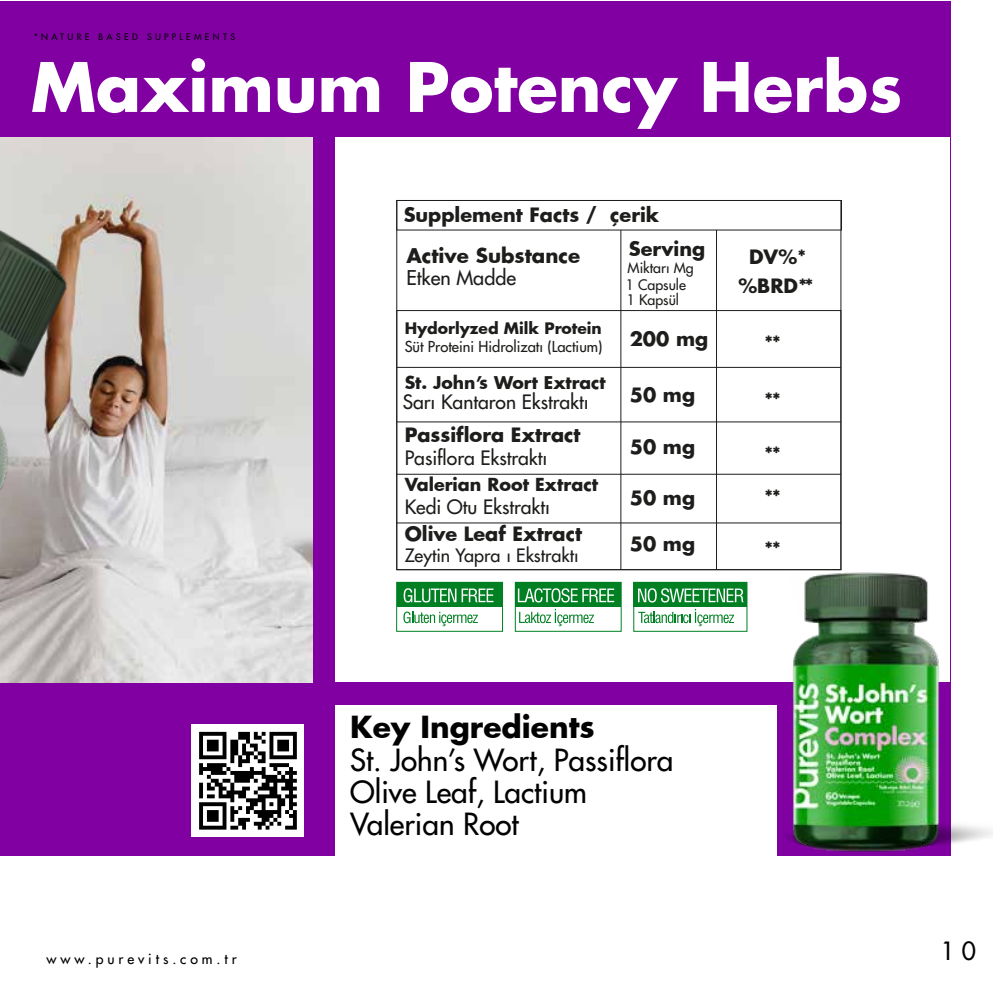
<style>
.page{position:relative;width:993px;height:993px;background:#fff}
.page>*{position:absolute;margin:0;border:0;box-sizing:border-box;transform-origin:0 0}
.t1{font:700 66.15px "Futura";color:#fff}
.t2{font:29.75px/32.2px "Futura";color:#020202}
.t3{font:700 29.75px "Futura";color:#020202}
.t4{font:24.5px "Futura";color:#000}
.t5{font:700 19.78px "Futura";color:#1d1d1b}
.t6{font:19.78px "Futura";color:#1d1d1b}
.t7{font:700 19.25px "Futura";color:#1d1d1b}
.t8{font:19.25px "Futura";color:#1d1d1b}
.t9{font:18.03px "Futura";color:#1d1d1b}
.t10{font:700 17.5px "Futura";color:#1d1d1b}
.t11{font:700 17.15px "Futura";color:#1d1d1b}
.t12{font:700 15.4px "Futura";color:#1d1d1b}
.t13{font:14.7px "Futura";color:#1d1d1b}
.t14{font:14.17px/17.5px "Futura";color:#1d1d1b}
.t15{font:14px "Futura";letter-spacing:.28em;color:#000}
.t16{font:8.75px "Futura";letter-spacing:.38em;color:#000}
</style>
<div class="page">
<div style="left:0;top:1px;width:949px;height:854px;background:#8000a2"></div>
<div style="left:335px;top:137px;width:614px;height:545px;background:#fff"></div>
<div style="left:335px;top:704px;width:441px;height:151px;background:#fff"></div>
<div style="left:396px;top:310px;width:444px;height:259px;border:1px solid #1d1d1b"></div>
<hr style="left:620px;top:230px;width:1px;height:339px;background:#1d1d1b">
<hr style="left:716px;top:230px;width:1px;height:339px;background:#1d1d1b">
<hr style="left:396px;top:367px;width:444px;height:1px;background:#1d1d1b">
<hr style="left:396px;top:421px;width:444px;height:1px;background:#1d1d1b">
<hr style="left:396px;top:474px;width:444px;height:1px;background:#1d1d1b">
<hr style="left:396px;top:522px;width:444px;height:1px;background:#1d1d1b">
<div style="left:396px;top:582px;width:106px;height:24px;background:#008022"></div>
<div style="left:515px;top:582px;width:106px;height:24px;background:#008022"></div>
<div style="left:633px;top:582px;width:113px;height:24px;background:#008022"></div>
<svg style="left:403px;top:611px;width:74px;height:15px"></svg>
<svg style="left:519px;top:608px;width:74px;height:18px"></svg>
<svg style="left:638px;top:608px;width:95px;height:18px"></svg>
<svg style="left:403px;top:588px;width:90px;height:14px"></svg>
<svg style="left:517px;top:588px;width:97px;height:14px"></svg>
<svg style="left:638px;top:588px;width:105px;height:14px"></svg>
<img style="left:778px;top:566px;width:214px;height:287px">
<img style="left:0;top:137px;width:312px;height:72px">
<img style="left:0;top:209px;width:338px;height:647px">
<div style="left:191px;top:723px;width:112px;height:113px;background:#fff"></div>
<svg style="left:199px;top:731px;width:98px;height:98px"></svg>
<p class="t16" style="left:34px;top:31px;width:202px">*NATURE BASED SUPPLEMENTS</p>
<h1 class="t1" style="left:31px;top:41px;width:872px">Maximum Potency Herbs</h1>
<p class="t7" style="left:403px;top:201px;width:257px">Supplement Facts / İçerik</p>
<p class="t5" style="left:406px;top:241px;width:175px">Active Substance</p>
<p class="t6" style="left:406px;top:265px;width:111px">Etken Madde</p>
<p class="t7" style="left:628px;top:236px;width:78px">Serving</p>
<p class="t14" style="left:625px;top:259px;width:69px">Miktarı Mg<br>1 Capsule</p>
<p class="t14" style="left:626px;top:291px;width:54px">1 Kapsül</p>
<p class="t7" style="left:748px;top:243px;width:59px">DV%*</p>
<p class="t7" style="left:738px;top:272px;width:77px">%BRD**</p>
<p class="t12" style="left:404px;top:318px;width:198px">Hydorlyzed Milk Protein</p>
<p class="t13" style="left:404px;top:337px;width:199px">Süt Proteini Hidrolizatı (Lactium)</p>
<p class="t8" style="left:402px;top:389px;width:187px">Sarı Kantaron Ekstraktı</p>
<p class="t7" style="left:404px;top:421px;width:177px">Passiflora Extract</p>
<p class="t10" style="left:404px;top:472px;width:195px">Valerian Root Extract</p>
<p class="t7" style="left:404px;top:520px;width:179px">Olive Leaf Extract</p>
<p class="t9" style="left:404px;top:543px;width:175px">Zeytin Yapra ı Ekstraktı</p>
<p class="t11" style="left:404px;top:370px;width:202px">St. John’s Wort Extract</p>
<p class="t8" style="left:404px;top:445px;width:144px">Pasiflora Ekstraktı</p>
<p class="t8" style="left:404px;top:494px;width:147px">Kedi Otu Ekstraktı</p>
<p class="t7" style="left:629px;top:325px;width:80px">200 mg</p>
<p class="t7" style="left:763px;top:329px;width:19px">**</p>
<p class="t7" style="left:629px;top:381px;width:67px">50 mg</p>
<p class="t7" style="left:629px;top:433px;width:67px">50 mg</p>
<p class="t7" style="left:629px;top:484px;width:67px">50 mg</p>
<p class="t7" style="left:629px;top:530px;width:67px">50 mg</p>
<p class="t7" style="left:763px;top:386px;width:19px">**</p>
<p class="t7" style="left:763px;top:440px;width:19px">**</p>
<p class="t7" style="left:763px;top:483px;width:19px">**</p>
<p class="t7" style="left:763px;top:535px;width:19px">**</p>
<p class="t15" style="left:47px;top:949px;width:191px">www.purevits.com.tr</p>
<h2 class="t3" style="left:350px;top:706px;width:246px">Key Ingredients</h2>
<h2 class="t2" style="left:350px;top:743px;width:324px">St. John’s Wort, Passiflora<br>Olive Leaf, Lactium<br>Valerian Root</h2>
<p class="t4" style="left:940px;top:934px;width:37px">1 0</p>
</div>
